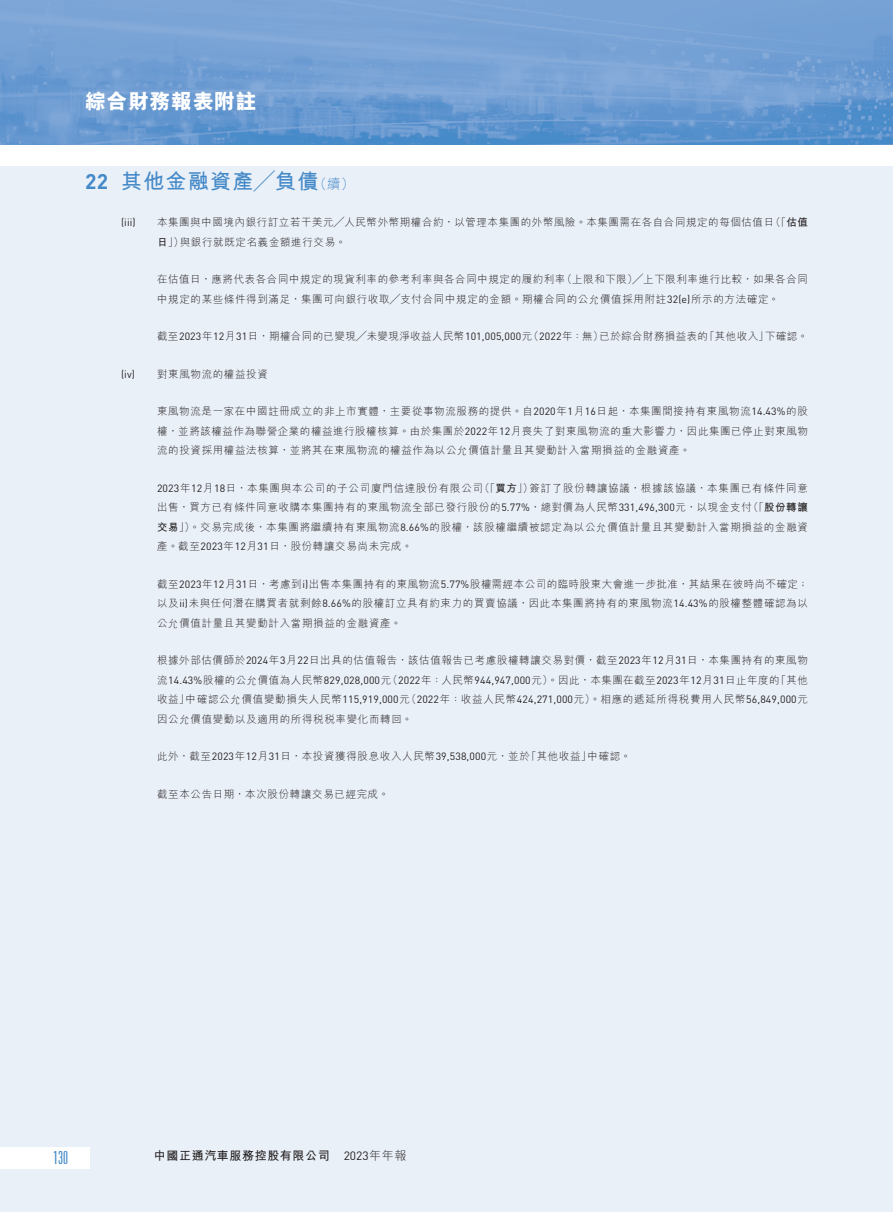
<style>
.page{position:relative;width:893px;height:1212px;background:#fff}
.page>*{position:absolute;margin:0;border:0;box-sizing:border-box;transform-origin:0 0}
._03_H1{font:700 21px "M Hei HK";letter-spacing:.06em;color:#4489c8}
.t1{font:800 21px "M Hei HK";letter-spacing:.025em;color:#fff}
.t2{font:300 ultra-condensed 18px "Univers LT Std";color:#4489c8}
.t3{font:700 12px "M Hei HK";letter-spacing:.05em;color:#231f20}
._02_Note_Text{font:300 10.5px/19.5px "M Hei HK";letter-spacing:.06em;color:#231f20;text-align:justify}
._02_Note_Text-2{font:300 10.5px "M Hei HK";letter-spacing:.04em;color:#231f20}
._02_Note_Text-3{font:10.5px "DIN Pro";color:#231f20}
.s1{font-family:"DIN Pro"}
.s2{font-weight:300;font-size:13.5px}
.s3{font-weight:700}
.s4{font-family:"DIN Pro";font-weight:400}
.s5{font-weight:300}
</style>
<div class="page">
<div style="left:0;top:166px;width:893px;height:1046px;background:#eaf0f8"></div>
<img style="left:0;top:0;width:893px;height:145px">
<div style="left:0;top:1147px;width:89px;height:21px;background:#fff"></div>
<h1 class="t1" style="left:85px;top:88px;width:173px">綜合財務報表附註</h1>
<p class="_03_H1" style="left:85px;top:166px;width:271px"><span class="s1">22</span> 其他金融資產╱負債<span class="s2">（續）</span></p>
<p class="_02_Note_Text-3" style="left:121px;top:215px;width:16px">(iii)</p>
<p class="_02_Note_Text" style="left:157px;top:212px;width:652px">本集團與中國境內銀行訂立若干美元╱人民幣外幣期權合約，以管理本集團的外幣風險。本集團需在各自合同規定的每個估值日（「<span class="s3">估值日</span>」）與銀行就既定名義金額進行交易。</p>
<p class="_02_Note_Text" style="left:157px;top:269px;width:652px">在估值日，應將代表各合同中規定的現貨利率的參考利率與各合同中規定的履約利率（上限和下限）╱上下限利率進行比較，如果各合同中規定的某些條件得到滿足，集團可向銀行收取╱支付合同中規定的金額。期權合同的公允價值採用附註<span class="s4">32(e)</span>所示的方法確定。</p>
<p class="_02_Note_Text-2" style="left:157px;top:329px;width:652px">截至<span class="s4">2023</span>年<span class="s4">12</span>月<span class="s4">31</span>日，期權合同的已變現╱未變現淨收益人民幣<span class="s4">101,005,000</span>元（<span class="s4">2022</span>年：無）已於綜合財務損益表的「其他收入」下確認。</p>
<p class="_02_Note_Text-3" style="left:121px;top:367px;width:15px">(iv)</p>
<p class="_02_Note_Text" style="left:157px;top:364px;width:112px">對東風物流的權益投資</p>
<p class="_02_Note_Text" style="left:157px;top:401px;width:652px">東風物流是一家在中國註冊成立的非上市實體，主要從事物流服務的提供。自<span class="s4">2020</span>年<span class="s4">1</span>月<span class="s4">16</span>日起，本集團間接持有東風物流<span class="s4">14.43%</span>的股權，並將該權益作為聯營企業的權益進行股權核算。由於集團於<span class="s4">2022</span>年<span class="s4">12</span>月喪失了對東風物流的重大影響力，因此集團已停止對東風物流的投資採用權益法核算，並將其在東風物流的權益作為以公允價值計量且其變動計入當期損益的金融資產。</p>
<p class="_02_Note_Text" style="left:157px;top:478px;width:652px"><span class="s4">2023</span>年<span class="s4">12</span>月<span class="s4">18</span>日，本集團與本公司的子公司廈門信達股份有限公司（「<span class="s3">買方</span>」）簽訂了股份轉讓協議，根據該協議，本集團已有條件同意出售，買方已有條件同意收購本集團持有的東風物流全部已發行股份的<span class="s4">5.77%</span>，總對價為人民幣<span class="s4">331,496,300</span>元，以現金支付（「<span class="s3">股份轉讓交易</span>」）。交易完成後，本集團將繼續持有東風物流<span class="s4">8.66%</span>的股權，該股權繼續被認定為以公允價值計量且其變動計入當期損益的金融資產。截至<span class="s4">2023</span>年<span class="s4">12</span>月<span class="s4">31</span>日，股份轉讓交易尚未完成。</p>
<p class="_02_Note_Text" style="left:157px;top:574px;width:653px">截至<span class="s4">2023</span>年<span class="s4">12</span>月<span class="s4">31</span>日，考慮到<span class="s4">i)</span>出售本集團持有的東風物流<span class="s4">5.77%</span>股權需經本公司的臨時股東大會進一步批准，其結果在彼時尚不確定；以及<span class="s4">ii)</span>未與任何潛在購買者就剩餘<span class="s4">8.66%</span>的股權訂立具有約束力的買賣協議，因此本集團將持有的東風物流<span class="s4">14.43%</span>的股權整體確認為以公允價值計量且其變動計入當期損益的金融資產。</p>
<p class="_02_Note_Text" style="left:157px;top:650px;width:652px">根據外部估價師於<span class="s4">2024</span>年<span class="s4">3</span>月<span class="s4">22</span>日出具的估值報告，該估值報告已考慮股權轉讓交易對價，截至<span class="s4">2023</span>年<span class="s4">12</span>月<span class="s4">31</span>日，本集團持有的東風物流<span class="s4">14.43%</span>股權的公允價值為人民幣<span class="s4">829,028,000</span>元（<span class="s4">2022</span>年：人民幣<span class="s4">944,947,000</span>元）。因此，本集團在截至<span class="s4">2023</span>年<span class="s4">12</span>月<span class="s4">31</span>日止年度的「其他收益」中確認公允價值變動損失人民幣<span class="s4">115,919,000</span>元（<span class="s4">2022</span>年：收益人民幣<span class="s4">424,271,000</span>元）。相應的遞延所得稅費用人民幣<span class="s4">56,849,000</span>元因公允價值變動以及適用的所得稅稅率變化而轉回。</p>
<p class="_02_Note_Text" style="left:157px;top:746px;width:475px">此外，截至<span class="s4">2023</span>年<span class="s4">12</span>月<span class="s4">31</span>日，本投資獲得股息收入人民幣<span class="s4">39,538,000</span>元，並於「其他收益」中確認。</p>
<p class="_02_Note_Text" style="left:157px;top:784px;width:234px">截至本公告日期，本次股份轉讓交易已經完成。</p>
<h2 class="t2" style="left:53px;top:1148px;width:16px">130</h2>
<p class="t3" style="left:154px;top:1147px;width:254px">中國正通汽車服務控股有限公司 <span class="s4">2023</span><span class="s5">年年報</span></p>
</div>
